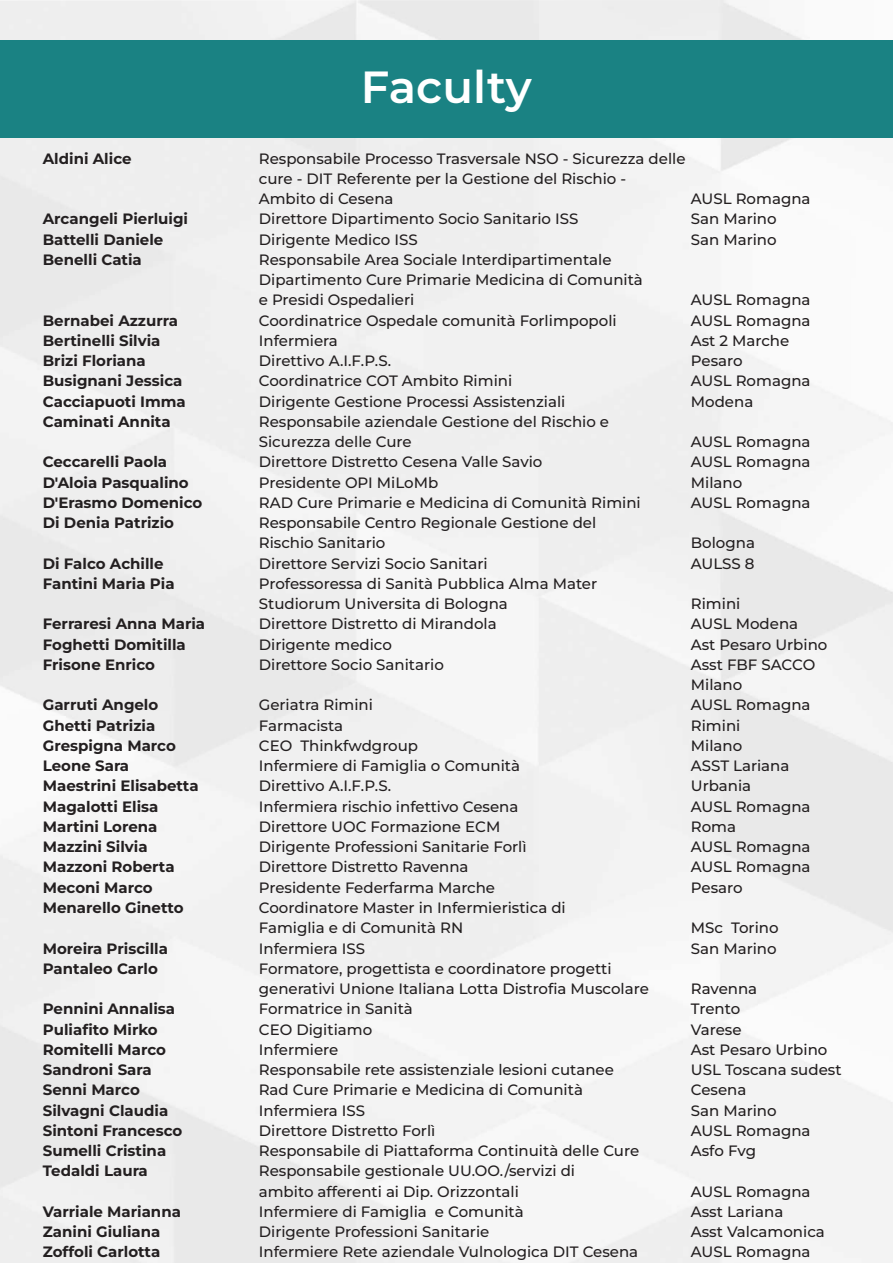
<style>
.page{position:relative;width:893px;height:1263px;background:#fff}
.page>*{position:absolute;margin:0;border:0;box-sizing:border-box;transform-origin:0 0}
.t1{font:600 45px "Montserrat";color:#fff}
.t2{font:500 15px/20.2px "Montserrat";color:#231f20}
.t3{font:700 15px "Montserrat";color:#231f20}
</style>
<div class="page">
<div style="left:0;top:40px;width:893px;height:98px;background:#1a8283"></div>
<h1 class="t1" style="left:361px;top:57px;width:172px">Faculty</h1>
<p class="t3" style="left:43px;top:148px;width:90px">Aldini Alice</p>
<p class="t2" style="left:259px;top:148px;width:428px">Responsabile Processo Trasversale NSO - Sicurezza delle cure - DIT Referente per la Gestione del Rischio -<br>Ambito di Cesena</p>
<p class="t2" style="left:691px;top:188px;width:121px">AUSL Romagna</p>
<p class="t3" style="left:43px;top:209px;width:147px">Arcangeli Pierluigi</p>
<p class="t2" style="left:259px;top:209px;width:321px">Direttore Dipartimento Socio Sanitario ISS</p>
<p class="t2" style="left:691px;top:209px;width:87px">San Marino</p>
<p class="t3" style="left:43px;top:229px;width:122px">Battelli Daniele</p>
<p class="t2" style="left:259px;top:229px;width:160px">Dirigente Medico ISS</p>
<p class="t2" style="left:691px;top:229px;width:87px">San Marino</p>
<p class="t3" style="left:43px;top:250px;width:101px">Benelli Catia</p>
<p class="t2" style="left:259px;top:249px;width:386px">Responsabile Area Sociale Interdipartimentale<br>Dipartimento Cure Primarie Medicina di Comunità e Presidi Ospedalieri</p>
<p class="t2" style="left:691px;top:290px;width:121px">AUSL Romagna</p>
<p class="t3" style="left:43px;top:310px;width:137px">Bernabei Azzurra</p>
<p class="t2" style="left:259px;top:310px;width:359px">Coordinatrice Ospedale comunità Forlimpopoli</p>
<p class="t2" style="left:691px;top:310px;width:121px">AUSL Romagna</p>
<p class="t3" style="left:43px;top:331px;width:119px">Bertinelli Silvia</p>
<p class="t2" style="left:259px;top:330px;width:80px">Infermiera</p>
<p class="t2" style="left:691px;top:330px;width:100px">Ast 2 Marche</p>
<p class="t3" style="left:43px;top:351px;width:105px">Brizi Floriana</p>
<p class="t2" style="left:259px;top:350px;width:134px">Direttivo A.I.F.P.S.</p>
<p class="t2" style="left:691px;top:350px;width:53px">Pesaro</p>
<p class="t3" style="left:43px;top:371px;width:141px">Busignani Jessica</p>
<p class="t2" style="left:259px;top:371px;width:255px">Coordinatrice COT Ambito Rimini</p>
<p class="t2" style="left:691px;top:371px;width:121px">AUSL Romagna</p>
<p class="t3" style="left:43px;top:391px;width:144px">Cacciapuoti Imma</p>
<p class="t2" style="left:259px;top:391px;width:308px">Dirigente Gestione Processi Assistenziali</p>
<p class="t2" style="left:691px;top:391px;width:64px">Modena</p>
<p class="t3" style="left:43px;top:412px;width:129px">Caminati Annita</p>
<p class="t2" style="left:259px;top:411px;width:352px">Responsabile aziendale Gestione del Rischio e<br>Sicurezza delle Cure</p>
<p class="t2" style="left:691px;top:431px;width:121px">AUSL Romagna</p>
<p class="t3" style="left:43px;top:452px;width:126px">Ceccarelli Paola</p>
<p class="t2" style="left:259px;top:452px;width:285px">Direttore Distretto Cesena Valle Savio</p>
<p class="t2" style="left:691px;top:452px;width:121px">AUSL Romagna</p>
<p class="t3" style="left:43px;top:472px;width:147px">D'Aloia Pasqualino</p>
<p class="t2" style="left:259px;top:472px;width:181px">Presidente OPI MiLoMb</p>
<p class="t2" style="left:691px;top:472px;width:53px">Milano</p>
<p class="t3" style="left:43px;top:493px;width:161px">D'Erasmo Domenico</p>
<p class="t2" style="left:259px;top:492px;width:383px">RAD Cure Primarie e Medicina di Comunità Rimini</p>
<p class="t2" style="left:691px;top:492px;width:121px">AUSL Romagna</p>
<p class="t3" style="left:43px;top:513px;width:133px">Di Denia Patrizio</p>
<p class="t2" style="left:259px;top:512px;width:339px">Responsabile Centro Regionale Gestione del<br>Rischio Sanitario</p>
<p class="t2" style="left:691px;top:533px;width:66px">Bologna</p>
<p class="t3" style="left:43px;top:553px;width:122px">Di Falco Achille</p>
<p class="t2" style="left:259px;top:553px;width:231px">Direttore Servizi Socio Sanitari</p>
<p class="t2" style="left:691px;top:553px;width:65px">AULSS 8</p>
<p class="t3" style="left:43px;top:574px;width:133px">Fantini Maria Pia</p>
<p class="t2" style="left:259px;top:573px;width:340px">Professoressa di Sanità Pubblica Alma Mater<br>Studiorum Universita di Bologna</p>
<p class="t2" style="left:691px;top:593px;width:51px">Rimini</p>
<p class="t3" style="left:43px;top:614px;width:164px">Ferraresi Anna Maria</p>
<p class="t2" style="left:259px;top:614px;width:239px">Direttore Distretto di Mirandola</p>
<p class="t2" style="left:691px;top:614px;width:109px">AUSL Modena</p>
<p class="t3" style="left:43px;top:634px;width:145px">Foghetti Domitilla</p>
<p class="t2" style="left:259px;top:634px;width:135px">Dirigente medico</p>
<p class="t2" style="left:691px;top:634px;width:138px">Ast Pesaro Urbino</p>
<p class="t3" style="left:43px;top:655px;width:114px">Frisone Enrico</p>
<p class="t2" style="left:259px;top:654px;width:187px">Direttore Socio Sanitario</p>
<p class="t2" style="left:691px;top:654px;width:126px">Asst FBF SACCO<br>Milano</p>
<p class="t3" style="left:43px;top:695px;width:117px">Garruti Angelo</p>
<p class="t2" style="left:259px;top:695px;width:116px">Geriatra Rimini</p>
<p class="t2" style="left:691px;top:695px;width:121px">AUSL Romagna</p>
<p class="t3" style="left:43px;top:715px;width:114px">Ghetti Patrizia</p>
<p class="t2" style="left:259px;top:715px;width:86px">Farmacista</p>
<p class="t2" style="left:691px;top:715px;width:51px">Rimini</p>
<p class="t3" style="left:43px;top:736px;width:135px">Grespigna Marco</p>
<p class="t2" style="left:259px;top:735px;width:161px">CEO Thinkfwdgroup</p>
<p class="t2" style="left:691px;top:735px;width:53px">Milano</p>
<p class="t3" style="left:43px;top:756px;width:88px">Leone Sara</p>
<p class="t2" style="left:259px;top:755px;width:263px">Infermiere di Famiglia o Comunità</p>
<p class="t2" style="left:691px;top:755px;width:100px">ASST Lariana</p>
<p class="t3" style="left:43px;top:776px;width:157px">Maestrini Elisabetta</p>
<p class="t2" style="left:259px;top:776px;width:134px">Direttivo A.I.F.P.S.</p>
<p class="t2" style="left:691px;top:776px;width:62px">Urbania</p>
<p class="t3" style="left:43px;top:796px;width:117px">Magalotti Elisa</p>
<p class="t2" style="left:259px;top:796px;width:261px">Infermiera rischio infettivo Cesena</p>
<p class="t2" style="left:691px;top:796px;width:121px">AUSL Romagna</p>
<p class="t3" style="left:43px;top:817px;width:116px">Martini Lorena</p>
<p class="t2" style="left:259px;top:816px;width:243px">Direttore UOC Formazione ECM</p>
<p class="t2" style="left:691px;top:816px;width:47px">Roma</p>
<p class="t3" style="left:43px;top:837px;width:106px">Mazzini Silvia</p>
<p class="t2" style="left:259px;top:836px;width:269px">Dirigente Professioni Sanitarie Forlì</p>
<p class="t2" style="left:691px;top:836px;width:121px">AUSL Romagna</p>
<p class="t3" style="left:43px;top:857px;width:133px">Mazzoni Roberta</p>
<p class="t2" style="left:259px;top:857px;width:211px">Direttore Distretto Ravenna</p>
<p class="t2" style="left:691px;top:857px;width:121px">AUSL Romagna</p>
<p class="t3" style="left:43px;top:877px;width:111px">Meconi Marco</p>
<p class="t2" style="left:259px;top:877px;width:238px">Presidente Federfarma Marche</p>
<p class="t2" style="left:691px;top:877px;width:53px">Pesaro</p>
<p class="t3" style="left:43px;top:898px;width:142px">Menarello Ginetto</p>
<p class="t2" style="left:259px;top:897px;width:308px">Coordinatore Master in Infermieristica di<br>Famiglia e di Comunità RN</p>
<p class="t2" style="left:691px;top:917px;width:89px">MSc Torino</p>
<p class="t3" style="left:43px;top:938px;width:127px">Moreira Priscilla</p>
<p class="t2" style="left:259px;top:938px;width:108px">Infermiera ISS</p>
<p class="t2" style="left:691px;top:938px;width:87px">San Marino</p>
<p class="t3" style="left:43px;top:958px;width:117px">Pantaleo Carlo</p>
<p class="t2" style="left:259px;top:958px;width:392px">Formatore, progettista e coordinatore progetti generativi Unione Italiana Lotta Distrofia Muscolare</p>
<p class="t2" style="left:691px;top:978px;width:68px">Ravenna</p>
<p class="t3" style="left:43px;top:999px;width:134px">Pennini Annalisa</p>
<p class="t2" style="left:259px;top:998px;width:156px">Formatrice in Sanità</p>
<p class="t2" style="left:691px;top:998px;width:51px">Trento</p>
<p class="t3" style="left:43px;top:1019px;width:116px">Puliafito Mirko</p>
<p class="t2" style="left:259px;top:1019px;width:115px">CEO Digitiamo</p>
<p class="t2" style="left:691px;top:1019px;width:52px">Varese</p>
<p class="t3" style="left:43px;top:1039px;width:125px">Romitelli Marco</p>
<p class="t2" style="left:259px;top:1039px;width:81px">Infermiere</p>
<p class="t2" style="left:691px;top:1039px;width:138px">Ast Pesaro Urbino</p>
<p class="t3" style="left:43px;top:1060px;width:110px">Sandroni Sara</p>
<p class="t2" style="left:259px;top:1059px;width:357px">Responsabile rete assistenziale lesioni cutanee</p>
<p class="t2" style="left:691px;top:1059px;width:152px">USL Toscana sudest</p>
<p class="t3" style="left:43px;top:1080px;width:99px">Senni Marco</p>
<p class="t2" style="left:259px;top:1079px;width:326px">Rad Cure Primarie e Medicina di Comunità</p>
<p class="t2" style="left:691px;top:1079px;width:57px">Cesena</p>
<p class="t3" style="left:43px;top:1100px;width:127px">Silvagni Claudia</p>
<p class="t2" style="left:259px;top:1100px;width:108px">Infermiera ISS</p>
<p class="t2" style="left:691px;top:1100px;width:87px">San Marino</p>
<p class="t3" style="left:43px;top:1120px;width:141px">Sintoni Francesco</p>
<p class="t2" style="left:259px;top:1120px;width:178px">Direttore Distretto Forlì</p>
<p class="t2" style="left:691px;top:1120px;width:121px">AUSL Romagna</p>
<p class="t3" style="left:43px;top:1141px;width:125px">Sumelli Cristina</p>
<p class="t2" style="left:259px;top:1140px;width:382px">Responsabile di Piattaforma Continuità delle Cure</p>
<p class="t2" style="left:691px;top:1140px;width:67px">Asfo Fvg</p>
<p class="t3" style="left:43px;top:1161px;width:107px">Tedaldi Laura</p>
<p class="t2" style="left:259px;top:1160px;width:318px">Responsabile gestionale UU.OO./servizi di ambito afferenti ai Dip. Orizzontali</p>
<p class="t2" style="left:691px;top:1181px;width:121px">AUSL Romagna</p>
<p class="t3" style="left:43px;top:1201px;width:140px">Varriale Marianna</p>
<p class="t2" style="left:259px;top:1201px;width:266px">Infermiere di Famiglia e Comunità</p>
<p class="t2" style="left:691px;top:1201px;width:94px">Asst Lariana</p>
<p class="t3" style="left:43px;top:1222px;width:119px">Zanini Giuliana</p>
<p class="t2" style="left:259px;top:1221px;width:232px">Dirigente Professioni Sanitarie</p>
<p class="t2" style="left:691px;top:1221px;width:136px">Asst Valcamonica</p>
<p class="t3" style="left:43px;top:1242px;width:119px">Zoffoli Carlotta</p>
<p class="t2" style="left:259px;top:1241px;width:381px">Infermiere Rete aziendale Vulnologica DIT Cesena</p>
<p class="t2" style="left:691px;top:1241px;width:121px">AUSL Romagna</p>
</div>
